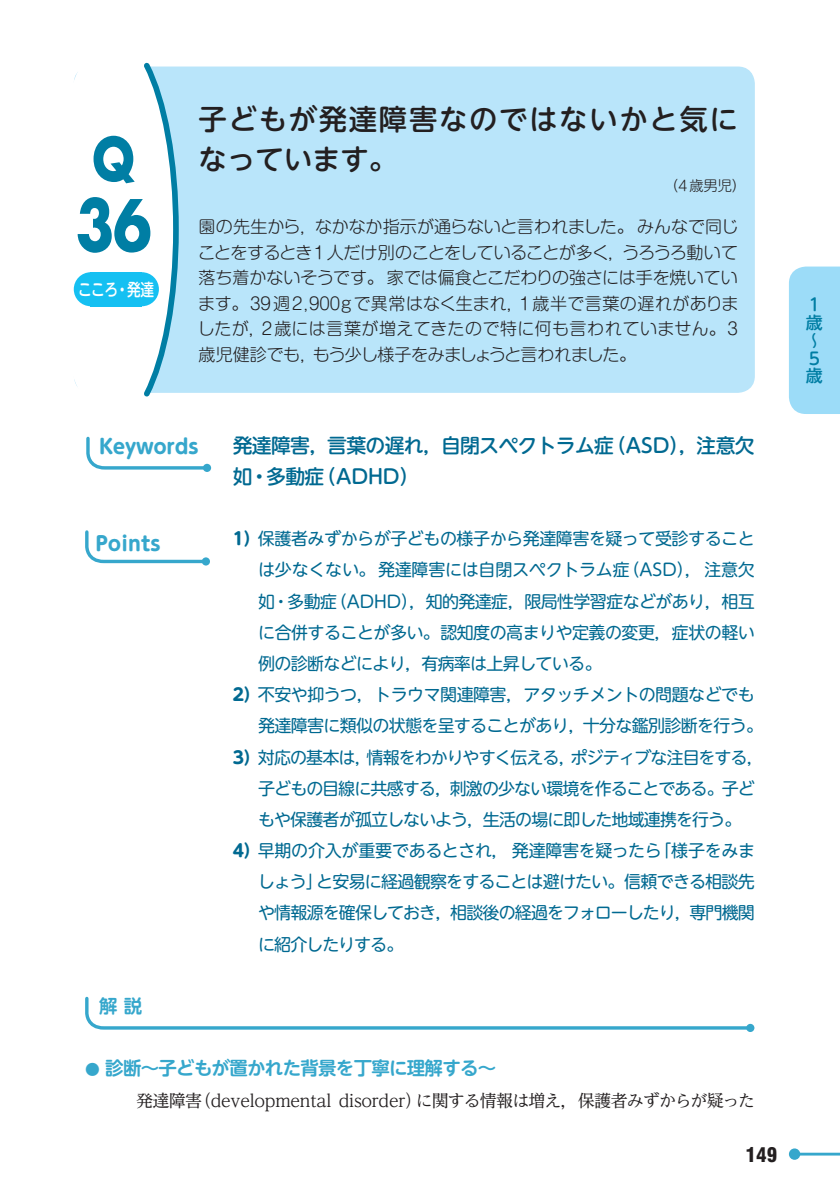
<style>
.page{position:relative;width:840px;height:1191px;background:#fff}
.page>*{position:absolute;margin:0;border:0;box-sizing:border-box;transform-origin:0 0}
.t1{font:76.6px "Chandler SSK";color:#007ea4;scale:.83 1}
.t2{font:64.6px "Chandler SSK";color:#007ea4;scale:.83 1}
.t3{font:500 28.4px/39.6px "UD Shin M Go Pro";letter-spacing:.06em;color:#231f20}
.t4{font:500 19.8px/31.2px "UD Shin M Go Pr 6 N";letter-spacing:-.035em;color:#006991}
.t5{font:700 19.8px "UD Shin M Go Pr 6";letter-spacing:-.01em;color:#36a7cc}
.t6{font:900 condensed 19.8px "Swiss 721 BT";color:#231f20}
.t7{font:700 18.4px "UD Shin M Go Pr 6 De";letter-spacing:-.04em;color:#36a7cc}
.t8{font:17px "UD Shin M Go Pr 6 N";letter-spacing:-.04em;color:#006991}
.t9{font:300 17px/25.6px "Shin M Go Pr 6 N";color:#231f20;text-align:justify}
.t10{font:17px "UD Reimin Pro";letter-spacing:-.035em;color:#231f20}
.t11{font:17px "UD Shin M Go Pr 6 N";letter-spacing:-.02em;color:#006991}
.t12{font:17px "UD Shin M Go Pr 6 N";letter-spacing:-.015em;color:#006991}
.t13{font:500 17px "UD Shin M Go Pr 6";color:#fff;scale:.8 1}
.t14{font:500 17px/17.8px "UD Shin M Go Pr 6";color:#007ea4}
.t15{font:300 14.2px "UD Shin M Go Pro";color:#231f20}
.s1{font-family:"UD Shin M Go Pro";font-weight:700}
.s2{font-size:14.8px}
</style>
<div class="page">
<hr style="left:794px;top:1152px;width:45px;height:3px;background:#36a7cc">
<div style="left:788px;top:1148px;width:11px;height:11px;background:#36a7cc;border-radius:50%"></div>
<div style="left:789px;top:266px;width:50px;height:148px;background:#9cdcf8"></div>
<div style="left:74px;top:67px;width:680px;height:326px;background:#b9e5fa;border-radius:17px"></div>
<div style="left:51px;top:37px;width:125px;height:385px;background:#fff;border-radius:50%"></div>
<svg style="left:85px;top:996px;width:660px;height:34px"></svg>
<svg style="left:745px;top:1023px;width:9px;height:9px"></svg>
<svg style="left:86px;top:436px;width:124px;height:35px"></svg>
<div style="left:203px;top:464px;width:8px;height:8px;background:#36a7cc;border-radius:50%"></div>
<svg style="left:85px;top:530px;width:124px;height:35px"></svg>
<div style="left:202px;top:557px;width:8px;height:8px;background:#36a7cc;border-radius:50%"></div>
<svg style="left:139px;top:62px;width:42px;height:335px"></svg>
<div style="left:125px;top:272px;width:34px;height:34px;background:#15c0f2;border-radius:50%"></div>
<div style="left:74px;top:272px;width:34px;height:34px;background:#15c0f2;border-radius:50%"></div>
<div style="left:91px;top:272px;width:51px;height:34px;background:#15c0f2"></div>
<h2 class="t2" style="left:92px;top:120px;width:52px">Q</h2>
<h1 class="t1" style="left:76px;top:179px;width:92px">36</h1>
<p class="t13" style="left:78px;top:275px;width:96px">こころ・発達</p>
<h3 class="t3" style="left:198px;top:98px;width:540px">子どもが発達障害なのではないかと気になっています。</h3>
<p class="t15" style="left:664px;top:174px;width:82px">（4歳男児）</p>
<p class="t9" style="left:197px;top:213px;width:542px">園の先生から，なかなか指示が通らないと言われました。みんなで同じことをするとき1人だけ別のことをしていることが多く，うろうろ動いて落ち着かないそうです。家では偏食とこだわりの強さには手を焼いています。39週2,900gで異常はなく生まれ，1歳半で言葉の遅れがありましたが，2歳には言葉が増えてきたので特に何も言われていません。3歳児健診でも，もう少し様子をみましょうと言われました。</p>
<p class="t5" style="left:99px;top:429px;width:101px">Keywords</p>
<p class="t5" style="left:95px;top:526px;width:67px">Points</p>
<p class="t7" style="left:99px;top:990px;width:44px">解 説</p>
<p class="t4" style="left:232px;top:428px;width:523px">発達障害，言葉の遅れ，自閉スペクトラム症（ASD），注意欠如・多動症（ADHD）</p>
<p class="t8" style="left:232px;top:524px;width:523px"><span class="s1">1）</span>保護者みずからが子どもの様子から発達障害を疑って受診すること</p>
<p class="t12" style="left:258px;top:556px;width:498px">は少なくない。発達障害には自閉スペクトラム症（ASD），注意欠</p>
<p class="t8" style="left:258px;top:587px;width:498px">如・多動症（ADHD），知的発達症，限局性学習症などがあり，相互</p>
<p class="t8" style="left:258px;top:618px;width:498px">に合併することが多い。認知度の高まりや定義の変更，症状の軽い</p>
<p class="t8" style="left:258px;top:649px;width:345px">例の診断などにより，有病率は上昇している。</p>
<p class="t8" style="left:232px;top:680px;width:523px"><span class="s1">2）</span>不安や抑うつ，トラウマ関連障害，アタッチメントの問題などでも</p>
<p class="t8" style="left:258px;top:712px;width:506px">発達障害に類似の状態を呈することがあり，十分な鑑別診断を行う。</p>
<p class="t8" style="left:232px;top:743px;width:532px"><span class="s1">3）</span>対応の基本は，情報をわかりやすく伝える，ポジティブな注目をする，</p>
<p class="t8" style="left:258px;top:774px;width:498px">子どもの目線に共感する，刺激の少ない環境を作ることである。子ど</p>
<p class="t8" style="left:258px;top:805px;width:484px">もや保護者が孤立しないよう，生活の場に即した地域連携を行う。</p>
<p class="t11" style="left:232px;top:836px;width:523px"><span class="s1">4）</span>早期の介入が重要であるとされ，発達障害を疑ったら「様子をみま</p>
<p class="t8" style="left:258px;top:867px;width:498px">しょう」と安易に経過観察をすることは避けたい。信頼できる相談先</p>
<p class="t8" style="left:258px;top:899px;width:498px">や情報源を確保しておき，相談後の経過をフォローしたり，専門機関</p>
<p class="t8" style="left:258px;top:930px;width:147px">に紹介したりする。</p>
<p class="t7" style="left:85px;top:1052px;width:412px"><span class="s2">●</span> 診断～子どもが置かれた背景を丁寧に理解する～</p>
<p class="t10" style="left:136px;top:1086px;width:620px">発達障害（developmental disorder）に関する情報は増え，保護者みずからが疑った</p>
<p class="t6" style="left:745px;top:1142px;width:33px">149</p>
<p class="t14" style="left:805px;top:294px;width:18px">1歳〜<br>5歳</p>
</div>
